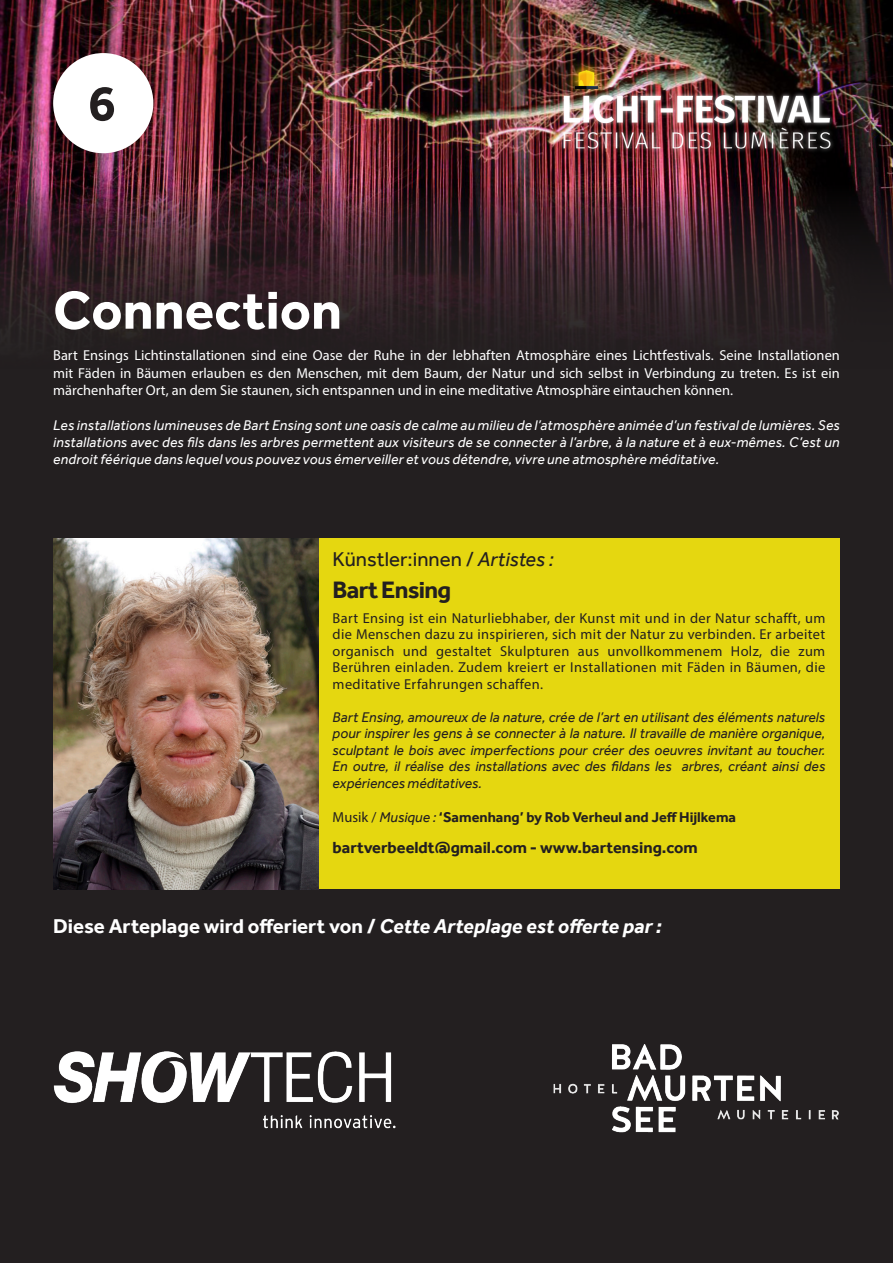
<style>
.page{position:relative;width:893px;height:1263px;background:#231f20}
.page>*{position:absolute;margin:0;border:0;box-sizing:border-box;transform-origin:0 0}
.t1{font:700 55.2px "Effra";color:#fff}
.t2{font:700 51.15px "Effra";color:#231f20}
.t3{font:700 24.45px "Effra";letter-spacing:-.03em;color:#231f20}
.t4{font:700 20.55px "Effra";color:#fff}
.t5{font:20.55px "Effra";color:#231f20}
.t6{font:700 16.5px "Effra";color:#231f20}
.t7{font:700 14.55px "Effra";color:#231f20}
.t8{font:italic 14.4px/17.2px "Effra";letter-spacing:.01em;color:#fff;text-align:justify}
.t9{font:italic 14.4px/16.5px "Effra";color:#231f20;text-align:justify}
.t10{font:14.4px/17.2px "Myriad Pro";color:#fff;text-align:justify}
.t11{font:14.4px/16.5px "Myriad Pro";letter-spacing:.025em;color:#231f20;text-align:justify}
.s1{font-style:italic}
.s2{font-family:"Myriad Pro";font-weight:400}
.s3{font-weight:400;font-style:italic}
</style>
<div class="page">
<div style="left:319px;top:539px;width:521px;height:350px;background:#e5d710"></div>
<img style="left:0;top:0;width:893px;height:184px">
<div style="left:53px;top:53px;width:100px;height:100px;background:#fff;border-radius:50%"></div>
<img style="left:555px;top:53px;width:285px;height:104px">
<img style="left:53px;top:539px;width:266px;height:350px">
<img style="left:0;top:184px;width:893px;height:149px">
<img style="left:53px;top:1051px;width:343px;height:78px">
<img style="left:553px;top:1044px;width:286px;height:89px">
<p class="t2" style="left:88px;top:73px;width:29px">6</p>
<p class="t1" style="left:53px;top:277px;width:290px">Connection</p>
<p class="t10" style="left:53px;top:347px;width:788px">Bart Ensings Lichtinstallationen sind eine Oase der Ruhe in der lebhaften Atmosphäre eines Lichtfestivals. Seine Installationen mit Fäden in Bäumen erlauben es den Menschen, mit dem Baum, der Natur und sich selbst in Verbindung zu treten. Es ist ein märchenhafter Ort, an dem Sie staunen, sich entspannen und in eine meditative Atmosphäre eintauchen können.</p>
<p class="t8" style="left:53px;top:416px;width:788px">Les installations lumineuses de Bart Ensing sont une oasis de calme au milieu de l’atmosphère animée d’un festival de lumières. Ses installations avec des fils dans les arbres permettent aux visiteurs de se connecter à l’arbre, à la nature et à eux-mêmes. C’est un endroit féérique dans lequel vous pouvez vous émerveiller et vous détendre, vivre une atmosphère méditative.</p>
<h3 class="t5" style="left:333px;top:547px;width:223px">Künstler:innen / <span class="s1">Artistes :</span></h3>
<p class="t3" style="left:333px;top:575px;width:120px">Bart Ensing</p>
<p class="t11" style="left:333px;top:609px;width:494px">Bart Ensing ist ein Naturliebhaber, der Kunst mit und in der Natur schafft, um die Menschen dazu zu inspirieren, sich mit der Natur zu verbinden. Er arbeitet organisch und gestaltet Skulpturen aus unvollkommenem Holz, die zum Berühren einladen. Zudem kreiert er Installationen mit Fäden in Bäumen, die meditative Erfahrungen schaffen.</p>
<p class="t9" style="left:333px;top:708px;width:494px">Bart Ensing, amoureux de la nature, crée de l’art en utilisant des éléments naturels pour inspirer les gens à se connecter à la nature. Il travaille de manière organique, sculptant le bois avec imperfections pour créer des oeuvres invitant au toucher.<br>En outre, il réalise des installations avec des fildans les arbres, créant ainsi des expériences méditatives.</p>
<p class="t7" style="left:333px;top:808px;width:405px"><span class="s2">Musik /</span> <span class="s3">Musique :</span> ‘Samenhang’ by Rob Verheul and Jeff Hijlkema</p>
<p class="t6" style="left:333px;top:838px;width:367px">bartverbeeldt@gmail.com - www.bartensing.com</p>
<h3 class="t4" style="left:53px;top:914px;width:610px">Diese Arteplage wird offeriert von / <span class="s1">Cette Arteplage est offerte par :</span></h3>
</div>
